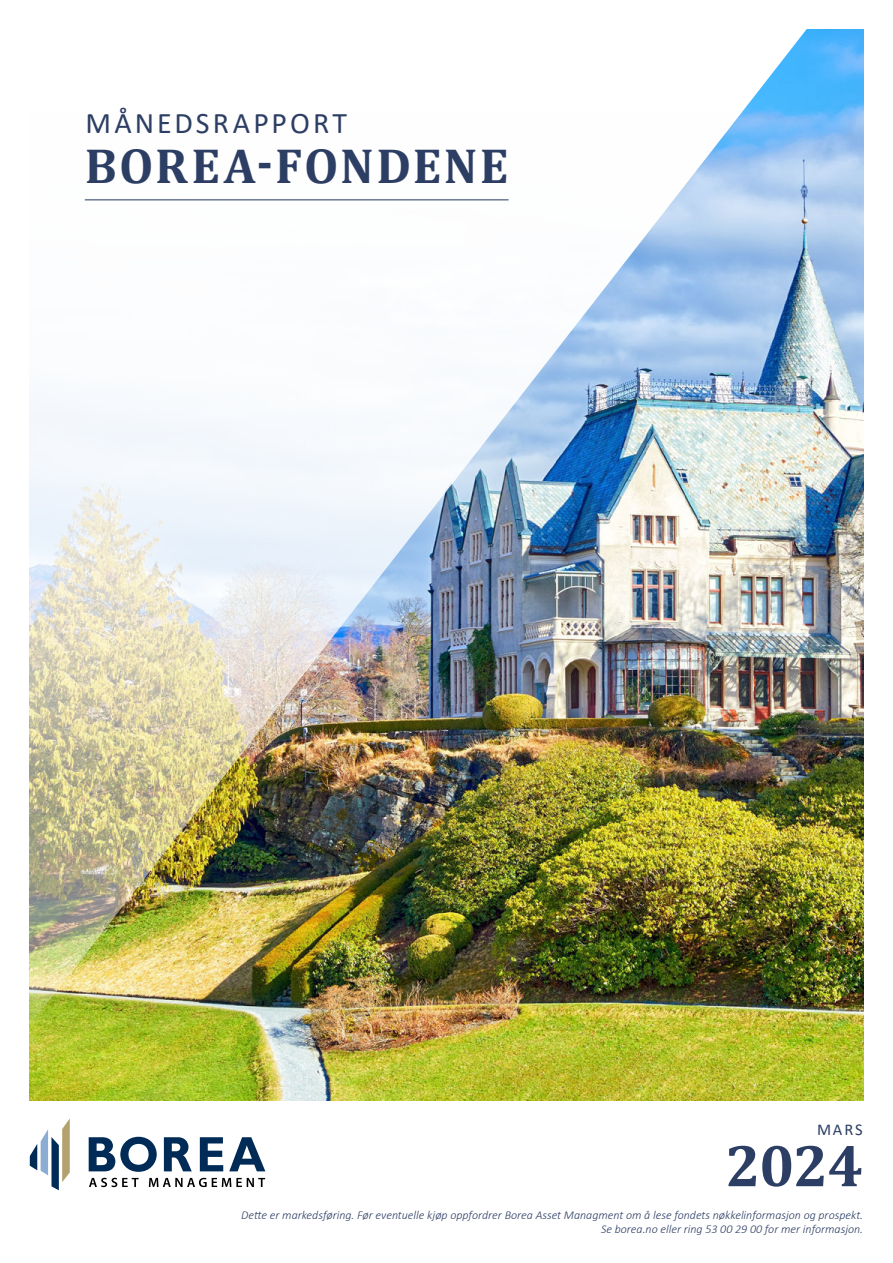
<style>
.page{position:relative;width:893px;height:1263px;background:#fff}
.page>*{position:absolute;margin:0;border:0;box-sizing:border-box;transform-origin:0 0}
.t1{font:700 60px "Cambria";color:#2d3e64}
.t2{font:700 49.5px "Cambria";letter-spacing:.045em;color:#2d3e64}
.t3{font:30px "Calibri";letter-spacing:.1em;color:#2d3e64}
.t4{font:16.5px "Calibri";color:#2d3e64}
.t5{font:italic 300 12px/14.4px "Calibri";color:#2c3d63;text-align:right}
</style>
<div class="page">
<svg style="left:30px;top:1118px;width:40px;height:72px"></svg>
<svg style="left:89px;top:1137px;width:68px;height:35px"></svg>
<svg style="left:164px;top:1137px;width:28px;height:34px"></svg>
<svg style="left:200px;top:1137px;width:23px;height:34px"></svg>
<svg style="left:229px;top:1137px;width:36px;height:34px"></svg>
<svg style="left:89px;top:1178px;width:50px;height:9px"></svg>
<svg style="left:149px;top:1178px;width:116px;height:9px"></svg>
<img style="left:30px;top:30px;width:833px;height:1070px">
<img style="left:29px;top:29px;width:778px;height:998px">
<hr style="left:85px;top:199px;width:424px;height:2px;background:#6c7892">
<h3 class="t3" style="left:86px;top:108px;width:263px">MÅNEDSRAPPORT</h3>
<h2 class="t2" style="left:85px;top:132px;width:425px">BOREA-FONDENE</h2>
<h3 class="t4" style="left:817px;top:1121px;width:47px">MARS</h3>
<h1 class="t1" style="left:725px;top:1144px;width:139px">2024</h1>
<p class="t5" style="left:241px;top:1207px;width:623px">Dette er markedsføring. Før eventuelle kjøp oppfordrer Borea Asset Managment om å lese fondets nøkkelinformasjon og prospekt.<br>Se borea.no eller ring 53 00 29 00 for mer informasjon.</p>
</div>
